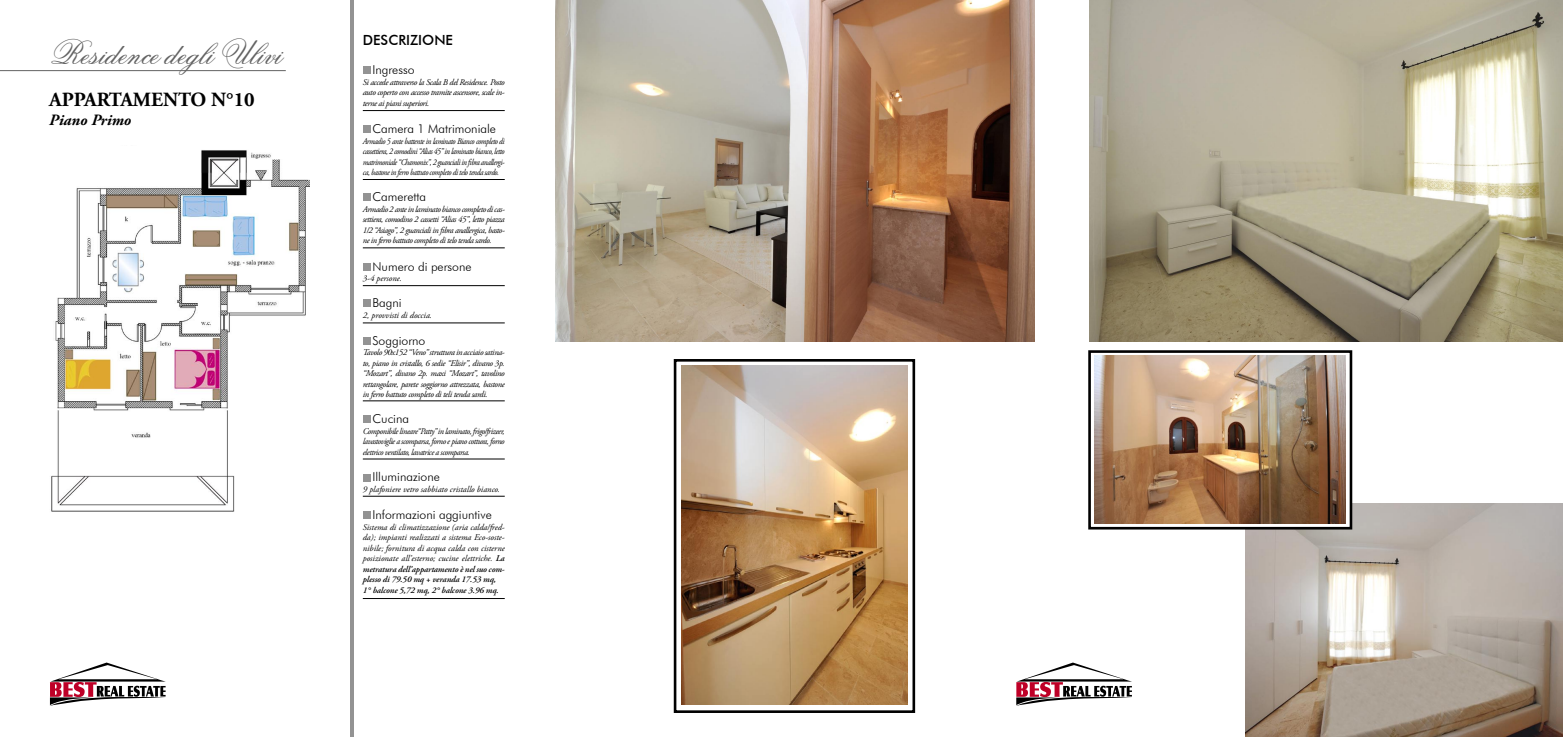
<style>
.page{position:relative;width:1563px;height:737px;background:#fff}
.page>*{position:absolute;margin:0;border:0;box-sizing:border-box;transform-origin:0 0}
.t1{font:35px "Flemish Script BT";color:#636363}
.t2{font:700 20.12px "Adobe Garamond Pro";color:#000}
.t3{font:italic 700 15.75px "Adobe Garamond Pro";color:#000}
.t4{font:500 14px "Futura BT";color:#000}
.t5{font:300 12.25px "Futura BT";color:#000}
.t6{font:italic 8.75px/10.5px "Adobe Garamond Pro";letter-spacing:-.045em;color:#000;text-align:justify}
.t7{font:italic 8.75px/10.5px "Adobe Garamond Pro";letter-spacing:-.045em;color:#000;text-align:justify;scale:.88 1}
.t8{font:italic 8.75px/10.5px "Adobe Garamond Pro";letter-spacing:-.045em;color:#000;text-align:justify;scale:.96 1}
.t9{font:italic 8.75px "Adobe Garamond Pro";color:#000}
.t10{font:italic 600 8.75px "Adobe Garamond Pro";letter-spacing:-.01em;color:#000}
.s1{font-weight:600}
</style>
<div class="page">
<div style="left:674px;top:359px;width:241px;height:354px;border:3px solid #000"></div>
<hr style="left:350px;top:0;width:4px;height:737px;background:#939393">
<hr style="left:0;top:70px;width:286px;height:1px;background:#636363">
<img style="left:51px;top:150px;width:259px;height:362px">
<div style="left:363px;top:67px;width:7px;height:7px;background:#939393"></div>
<hr style="left:363px;top:110px;width:142px;height:1px;background:#000">
<div style="left:363px;top:125px;width:7px;height:8px;background:#939393"></div>
<hr style="left:363px;top:179px;width:142px;height:1px;background:#000">
<div style="left:363px;top:194px;width:7px;height:7px;background:#939393"></div>
<hr style="left:363px;top:247px;width:142px;height:1px;background:#000">
<div style="left:363px;top:263px;width:7px;height:7px;background:#939393"></div>
<hr style="left:363px;top:285px;width:142px;height:1px;background:#000">
<div style="left:363px;top:300px;width:7px;height:7px;background:#939393"></div>
<hr style="left:363px;top:322px;width:142px;height:1px;background:#000">
<div style="left:363px;top:337px;width:7px;height:7px;background:#939393"></div>
<hr style="left:363px;top:400px;width:142px;height:1px;background:#000">
<div style="left:363px;top:415px;width:7px;height:8px;background:#939393"></div>
<hr style="left:363px;top:458px;width:142px;height:1px;background:#000">
<div style="left:363px;top:474px;width:7px;height:7px;background:#939393"></div>
<hr style="left:363px;top:496px;width:142px;height:1px;background:#000">
<div style="left:363px;top:511px;width:7px;height:8px;background:#939393"></div>
<hr style="left:363px;top:598px;width:142px;height:1px;background:#000">
<img style="left:682px;top:365px;width:225px;height:339px">
<img style="left:1245px;top:503px;width:318px;height:234px">
<img style="left:1089px;top:0;width:474px;height:341px">
<svg style="left:1094px;top:355px;width:254px;height:170px"></svg>
<div style="left:1088px;top:350px;width:264px;height:179px;border:3px solid #000"></div>
<img style="left:1094px;top:356px;width:251px;height:167px">
<img style="left:556px;top:0;width:478px;height:341px">
<svg style="left:50px;top:662px;width:116px;height:44px"></svg>
<svg style="left:1016px;top:662px;width:116px;height:44px"></svg>
<p class="t1" style="left:50px;top:31px;width:233px">Residence degli Ulivi</p>
<p class="t4" style="left:363px;top:31px;width:92px">DESCRIZIONE</p>
<p class="t5" style="left:372px;top:62px;width:44px">Ingresso</p>
<p class="t6" style="left:363px;top:77px;width:143px">Si accede attraverso la Scala B del Residence. Posto auto coperto con accesso tramite ascensore, scale in&shy;terne ai piani superiori.</p>
<p class="t5" style="left:372px;top:121px;width:125px">Camera 1 Matrimoniale</p>
<p class="t7" style="left:363px;top:136px;width:163px">Armadio 5 ante battente in laminato Bianco completo di cassettiera, 2 comodini “Alias 45” in laminato bianco, letto matrimoniale “Chamonix”, 2 guanciali in fibra anallergi&shy;ca, bastone in ferro battuto completo di telo tenda sardo.</p>
<p class="t5" style="left:372px;top:189px;width:55px">Cameretta</p>
<p class="t6" style="left:363px;top:204px;width:143px">Armadio 2 ante in laminato bianco completo di cas&shy;settiera, comodino 2 cassetti “Alias 45”, letto piazza 1/2 “Asiago”, 2 guanciali in fibra anallergica, basto&shy;ne in ferro battuto completo di telo tenda sardo.</p>
<p class="t5" style="left:372px;top:259px;width:101px">Numero di persone</p>
<p class="t9" style="left:363px;top:273px;width:41px">3-4 persone.</p>
<p class="t5" style="left:372px;top:295px;width:31px">Bagni</p>
<p class="t9" style="left:363px;top:310px;width:71px">2, provvisti di doccia.</p>
<p class="t5" style="left:372px;top:333px;width:54px">Soggiorno</p>
<p class="t6" style="left:363px;top:347px;width:143px">Tavolo 90x152 “Veno” struttura in acciaio satina&shy;to, piano in cristallo, 6 sedie “Elisir”, divano 3p. “Mozart”, divano 2p. maxi “Mozart”, tavolino rettangolare, parete soggiorno attrezzata, bastone in ferro battuto completo di teli tenda sardi.</p>
<p class="t5" style="left:372px;top:411px;width:38px">Cucina</p>
<p class="t8" style="left:363px;top:426px;width:149px">Componibile lineare“Patty” in laminato, frigo/frizeer, lavastoviglie a scomparsa, forno e piano cottura, forno elettrico ventilato, lavatrice a scomparsa.</p>
<p class="t5" style="left:372px;top:469px;width:69px">Illuminazione</p>
<p class="t9" style="left:363px;top:484px;width:139px">9 plafoniere vetro sabbiato cristallo bianco.</p>
<p class="t5" style="left:372px;top:507px;width:121px">Informazioni aggiuntive</p>
<p class="t6" style="left:363px;top:522px;width:143px">Sistema di climatizzazione (aria calda/fred&shy;da); impianti realizzati a sistema Eco-soste&shy;nibile; fornitura di acqua calda con cisterne posizionate all’esterno; cucine elettriche. <span class="s1">La metratura dell’appartamento è nel suo com&shy;plesso di 79.50 mq + veranda 17.53 mq,</span></p>
<p class="t10" style="left:363px;top:585px;width:137px">1° balcone 5,72 mq, 2° balcone 3.96 mq.</p>
<p class="t2" style="left:49px;top:88px;width:207px">APPARTAMENTO N°10</p>
<p class="t3" style="left:49px;top:111px;width:84px">Piano Primo</p>
</div>
